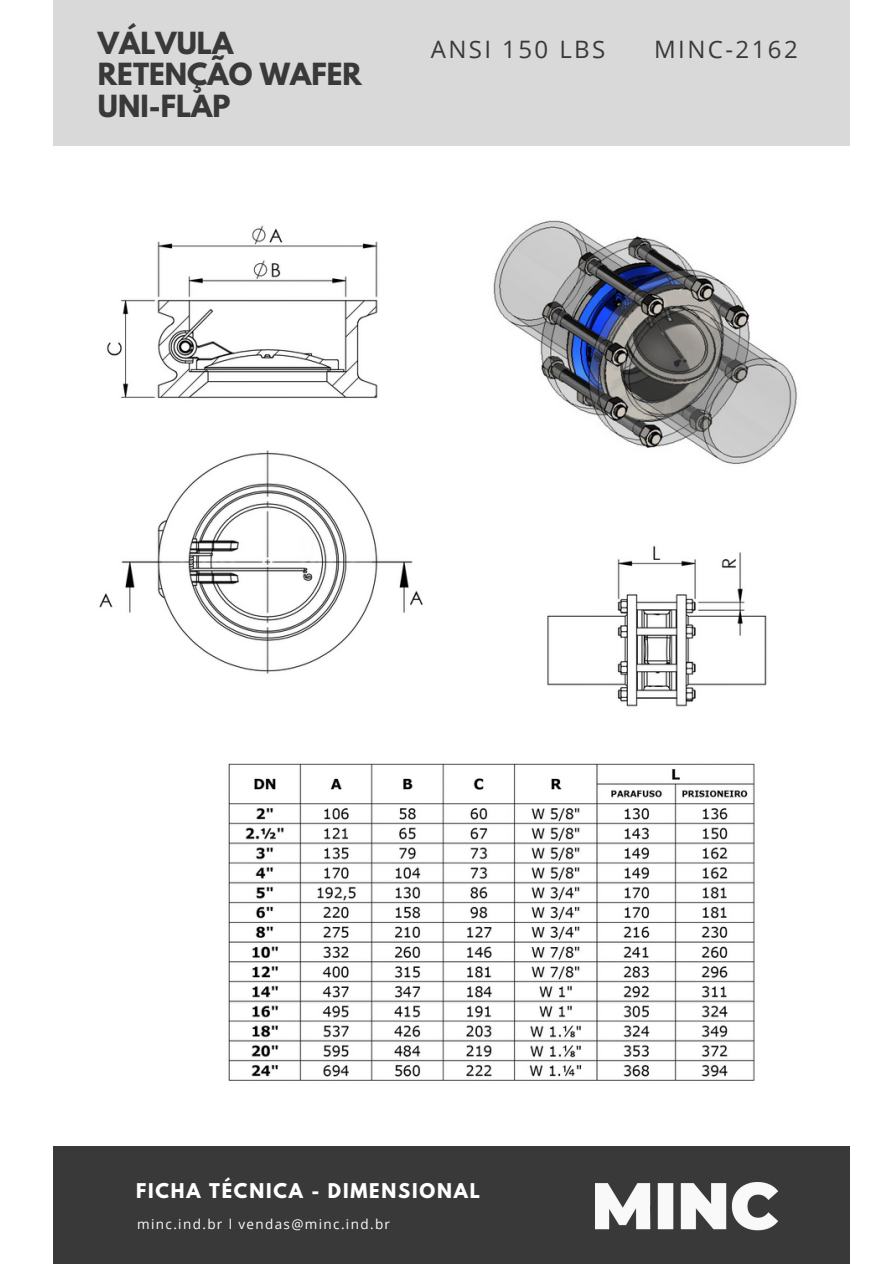
<style>
.page{position:relative;width:894px;height:1264px;background:#fff}
.page>*{position:absolute;margin:0;border:0;box-sizing:border-box;transform-origin:0 0}
.t1{font:700 27px/31.5px "League Spartan";color:#393939}
.t2{font:24px "Open Sans";letter-spacing:.1em;color:#393939}
.t3{font:700 18px "League Spartan";letter-spacing:.1em;color:#fff}
.t4{font:13.5px "Open Sans";letter-spacing:.1em;color:#fdfdfd}
</style>
<div class="page">
<div style="left:53px;top:1146px;width:796px;height:117px;background:#393939"></div>
<img style="left:595px;top:1182px;width:183px;height:49px">
<div style="left:53px;top:0;width:796px;height:146px;background:#d9d9d9"></div>
<img style="left:99px;top:220px;width:698px;height:861px">
<p class="t1" style="left:98px;top:30px;width:265px">VÁLVULA<br>RETENÇÃO WAFER<br>UNI-FLAP</p>
<p class="t2" style="left:430px;top:32px;width:176px">ANSI 150 LBS</p>
<p class="t2" style="left:654px;top:32px;width:145px">MINC-2162</p>
<p class="t3" style="left:136px;top:1181px;width:345px">FICHA TÉCNICA - DIMENSIONAL</p>
<p class="t4" style="left:137px;top:1214px;width:254px">minc.ind.br l vendas@minc.ind.br</p>
</div>
